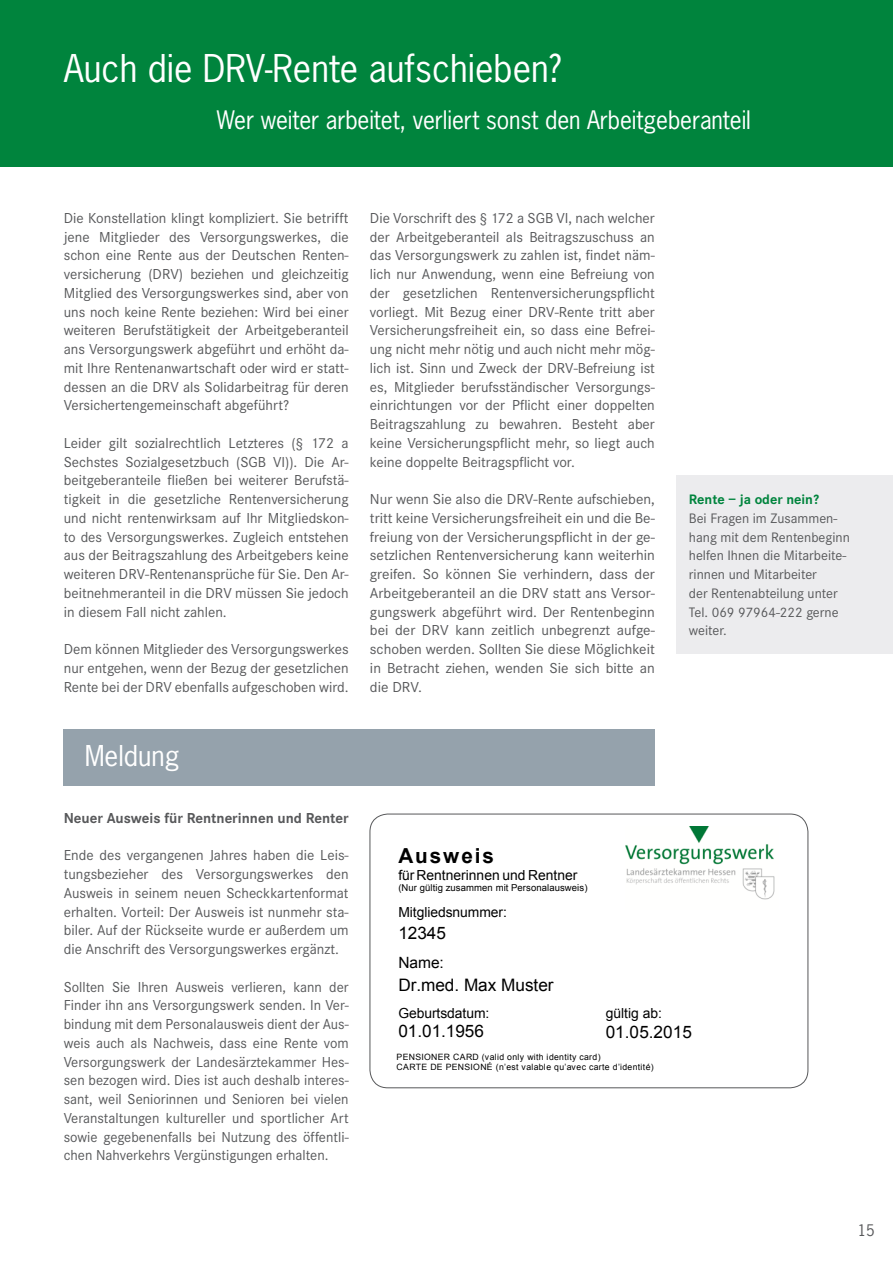
<style>
.page{position:relative;width:893px;height:1263px;background:#fff}
.page>*{position:absolute;margin:0;border:0;box-sizing:border-box;transform-origin:0 0}
.t1{font:36px "News Gothic Std";color:#fff}
.t2{font:27px "News Gothic Std";color:#fff}
.t3{font:24px "News Gothic Std";letter-spacing:-.005em;color:#fff}
.t4{font:700 20.7px "Arial";letter-spacing:.095em;color:#000}
.t5{font:17.25px "Arial";color:#000}
.t6{font:15.6px "Arial";color:#000}
.t7{font:15px/18.8px "Corporate S";color:#57585a;text-align:justify}
.t8{font:700 15px "Corporate S";color:#57585a}
.t9{font:15px "News Gothic Std";color:#57585a}
.t10{font:14.25px/18.8px "Corporate S";color:#57585a}
.t11{font:700 14.25px "Corporate S";color:#00843d}
.t12{font:13.8px "Arial";letter-spacing:-.005em;color:#000}
.t13{font:9.45px "Arial";letter-spacing:.01em;color:#000}
.t14{font:8.7px/9.9px "Arial";letter-spacing:.04em;color:#000}
</style>
<div class="page">
<div style="left:0;top:0;width:893px;height:166px;background:#00843d"></div>
<div style="left:676px;top:475px;width:217px;height:179px;background:#ececee"></div>
<div style="left:64px;top:729px;width:591px;height:56px;background:#95a2ac"></div>
<img style="left:625px;top:826px;width:150px;height:74px">
<div style="left:370px;top:814px;width:438px;height:274px;border:1px solid #57585a;border-radius:18px"></div>
<h1 class="t1" style="left:64px;top:45px;width:499px">Auch die DRV-Rente aufschieben?</h1>
<h3 class="t3" style="left:217px;top:104px;width:536px">Wer weiter arbeitet, verliert sonst den Arbeitgeberanteil</h3>
<p class="t7" style="left:64px;top:209px;width:286px">Die Konstellation klingt kompliziert. Sie betrifft jene Mitglieder des Versorgungswerkes, die schon eine Rente aus der Deutschen Renten&shy;versicherung (DRV) beziehen und gleichzeitig Mitglied des Versorgungswerkes sind, aber von uns noch keine Rente beziehen: Wird bei einer weiteren Berufstätigkeit der Arbeitgeberanteil ans Versorgungswerk abgeführt und erhöht da&shy;mit Ihre Rentenanwartschaft oder wird er statt&shy;dessen an die DRV als Solidarbeitrag für deren Versichertengemeinschaft abgeführt?</p>
<p class="t7" style="left:64px;top:434px;width:286px">Leider gilt sozialrechtlich Letzteres (§ 172 a Sechstes Sozialgesetzbuch (SGB VI)). Die Ar&shy;beitgeberanteile fließen bei weiterer Berufstä&shy;tigkeit in die gesetzliche Rentenversicherung und nicht rentenwirksam auf Ihr Mitgliedskon&shy;to des Versorgungswerkes. Zugleich entstehen aus der Beitragszahlung des Arbeitgebers keine weiteren DRV-Rentenansprüche für Sie. Den Ar&shy;beitnehmeranteil in die DRV müssen Sie jedoch in diesem Fall nicht zahlen.</p>
<p class="t7" style="left:64px;top:640px;width:286px">Dem können Mitglieder des Versorgungswerkes nur entgehen, wenn der Bezug der gesetzlichen Rente bei der DRV ebenfalls aufgeschoben wird.</p>
<h2 class="t2" style="left:85px;top:738px;width:96px">Meldung</h2>
<p class="t8" style="left:64px;top:809px;width:286px">Neuer Ausweis für Rentnerinnen und Renter</p>
<p class="t7" style="left:64px;top:846px;width:286px">Ende des vergangenen Jahres haben die Leis&shy;tungsbezieher des Versorgungswerkes den Ausweis in seinem neuen Scheckkartenformat erhalten. Vorteil: Der Ausweis ist nunmehr sta&shy;biler. Auf der Rückseite wurde er außerdem um die Anschrift des Versorgungswerkes ergänzt.</p>
<p class="t7" style="left:64px;top:977px;width:286px">Sollten Sie Ihren Ausweis verlieren, kann der Finder ihn ans Versorgungswerk senden. In Ver&shy;bindung mit dem Personalausweis dient der Aus&shy;weis auch als Nachweis, dass eine Rente vom Versorgungswerk der Landesärztekammer Hes&shy;sen bezogen wird. Dies ist auch deshalb interes&shy;sant, weil Seniorinnen und Senioren bei vielen Veranstaltungen kultureller und sportlicher Art sowie gegebenenfalls bei Nutzung des öffentli&shy;chen Nahverkehrs Vergünstigungen erhalten.</p>
<p class="t7" style="left:370px;top:209px;width:286px">Die Vorschrift des § 172 a SGB VI, nach welcher der Arbeitgeberanteil als Beitragszuschuss an das Versorgungswerk zu zahlen ist, findet näm&shy;lich nur Anwendung, wenn eine Befreiung von der gesetzlichen Rentenversicherungspflicht vorliegt. Mit Bezug einer DRV-Rente tritt aber Versicherungsfreiheit ein, so dass eine Befrei&shy;ung nicht mehr nötig und auch nicht mehr mög&shy;lich ist. Sinn und Zweck der DRV-Befreiung ist es, Mitglieder berufsständischer Versorgungs&shy;einrichtungen vor der Pflicht einer doppelten Beitragszahlung zu bewahren. Besteht aber keine Versicherungspflicht mehr, so liegt auch keine doppelte Beitragspflicht vor.</p>
<p class="t7" style="left:370px;top:490px;width:286px">Nur wenn Sie also die DRV-Rente aufschieben, tritt keine Versicherungsfreiheit ein und die Be&shy;freiung von der Versicherungspflicht in der ge&shy;setzlichen Rentenversicherung kann weiterhin greifen. So können Sie verhindern, dass der Arbeitgeberanteil an die DRV statt ans Versor&shy;gungswerk abgeführt wird. Der Rentenbeginn bei der DRV kann zeitlich unbegrenzt aufge&shy;schoben werden. Sollten Sie diese Möglichkeit in Betracht ziehen, wenden Sie sich bitte an die DRV.</p>
<p class="t11" style="left:689px;top:491px;width:132px">Rente – ja oder nein?</p>
<p class="t10" style="left:689px;top:509px;width:163px">Bei Fragen im Zusammen&shy;hang mit dem Rentenbeginn helfen Ihnen die Mitarbeite&shy;rinnen und Mitarbeiter<br>der Rentenabteilung unter<br>Tel. 069 97964-222 gerne weiter.</p>
<h3 class="t4" style="left:398px;top:841px;width:97px">Ausweis</h3>
<p class="t12" style="left:398px;top:866px;width:181px">für Rentnerinnen und Rentner</p>
<p class="t13" style="left:398px;top:882px;width:191px">(Nur gültig zusammen mit Personalausweis)</p>
<p class="t12" style="left:398px;top:903px;width:110px">Mitgliedsnummer:</p>
<p class="t5" style="left:398px;top:922px;width:49px">12345</p>
<p class="t6" style="left:398px;top:952px;width:47px">Name:</p>
<p class="t5" style="left:398px;top:973px;width:157px">Dr.med. Max Muster</p>
<p class="t12" style="left:398px;top:1004px;width:93px">Geburtsdatum:</p>
<p class="t5" style="left:398px;top:1019px;width:87px">01.01.1956</p>
<p class="t5" style="left:606px;top:1020px;width:88px">01.05.2015</p>
<p class="t14" style="left:396px;top:1052px;width:259px">PENSIONER CARD (valid only with identity card)<br>CARTE DE PENSIONÉ (n’est valable qu’avec carte d’identité)</p>
<p class="t12" style="left:606px;top:1004px;width:58px">gültig ab:</p>
<p class="t9" style="left:858px;top:1220px;width:19px">15</p>
</div>
